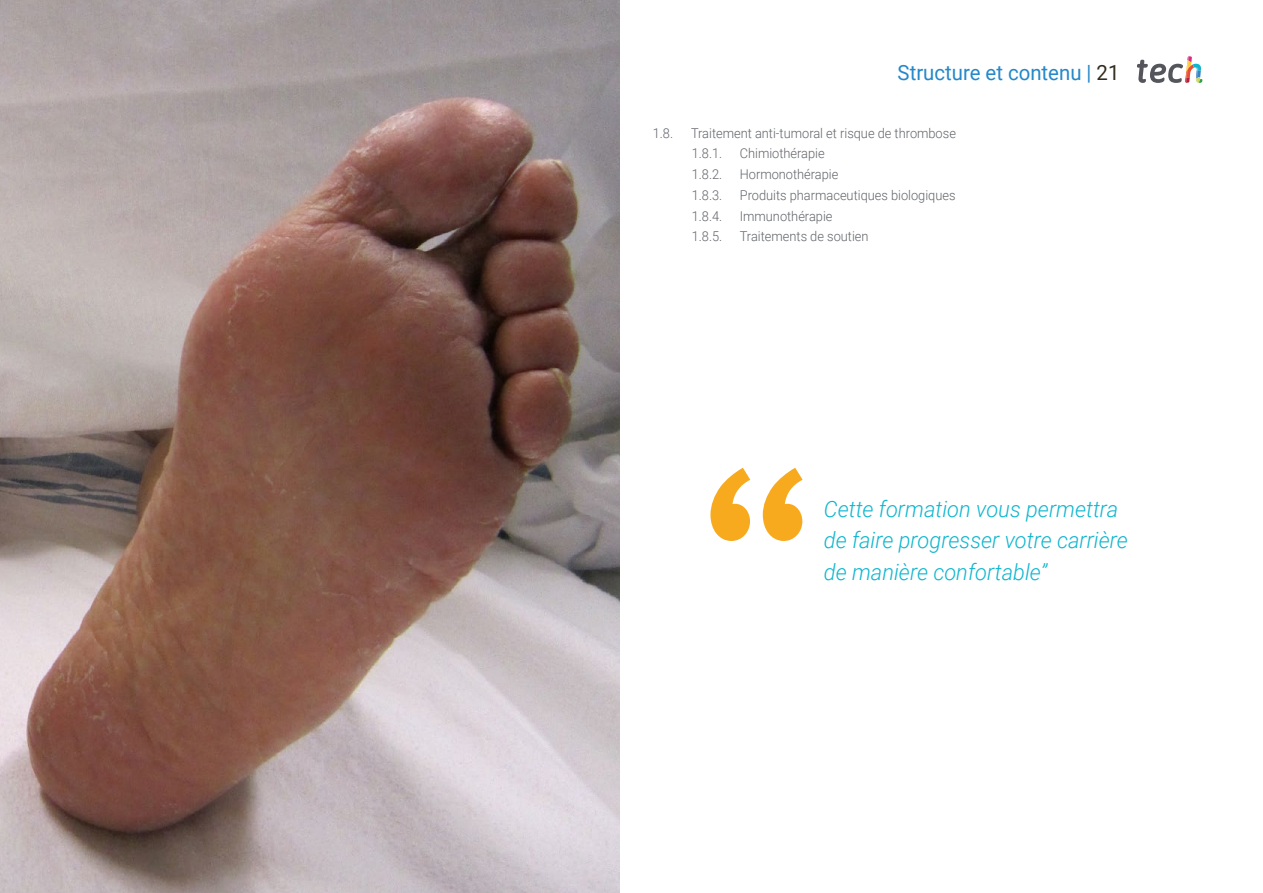
<style>
.page{position:relative;width:1263px;height:893px;background:#fff}
.page>*{position:absolute;margin:0;border:0;box-sizing:border-box;transform-origin:0 0}
.t1{font:italic 300 22.5px/31.5px "Roboto";color:#0fb6cf}
.t2{font:21px "Roboto";color:#2488c9}
.t3{font:300 13.5px/20.7px "Roboto";color:#61646a;scale:.95 1}
.s1{color:#312e20}
</style>
<div class="page">
<img style="left:0;top:0;width:620px;height:893px">
<svg style="left:710px;top:468px;width:93px;height:73px"></svg>
<svg style="left:1137px;top:56px;width:65px;height:27px"></svg>
<h2 class="t2" style="left:898px;top:57px;width:223px">Structure et contenu | <span class="s1">21</span></h2>
<p class="t3" style="left:653px;top:122px;width:23px">1.8.</p>
<p class="t3" style="left:691px;top:122px;width:280px">Traitement anti-tumoral et risque de thrombose<br>1.8.1.</p>
<p class="t3" style="left:740px;top:143px;width:91px">Chimiothérapie</p>
<p class="t3" style="left:692px;top:164px;width:34px">1.8.2.</p>
<p class="t3" style="left:740px;top:164px;width:105px">Hormonothérapie</p>
<p class="t3" style="left:692px;top:184px;width:34px">1.8.3.</p>
<p class="t3" style="left:740px;top:184px;width:229px">Produits pharmaceutiques biologiques</p>
<p class="t3" style="left:692px;top:205px;width:34px">1.8.4.</p>
<p class="t3" style="left:740px;top:205px;width:99px">Immunothérapie</p>
<p class="t3" style="left:692px;top:226px;width:34px">1.8.5.</p>
<p class="t3" style="left:740px;top:226px;width:137px">Traitements de soutien</p>
<h1 class="t1" style="left:824px;top:492px;width:305px">Cette formation vous permettra de faire progresser votre carrière de manière confortable”</h1>
</div>
